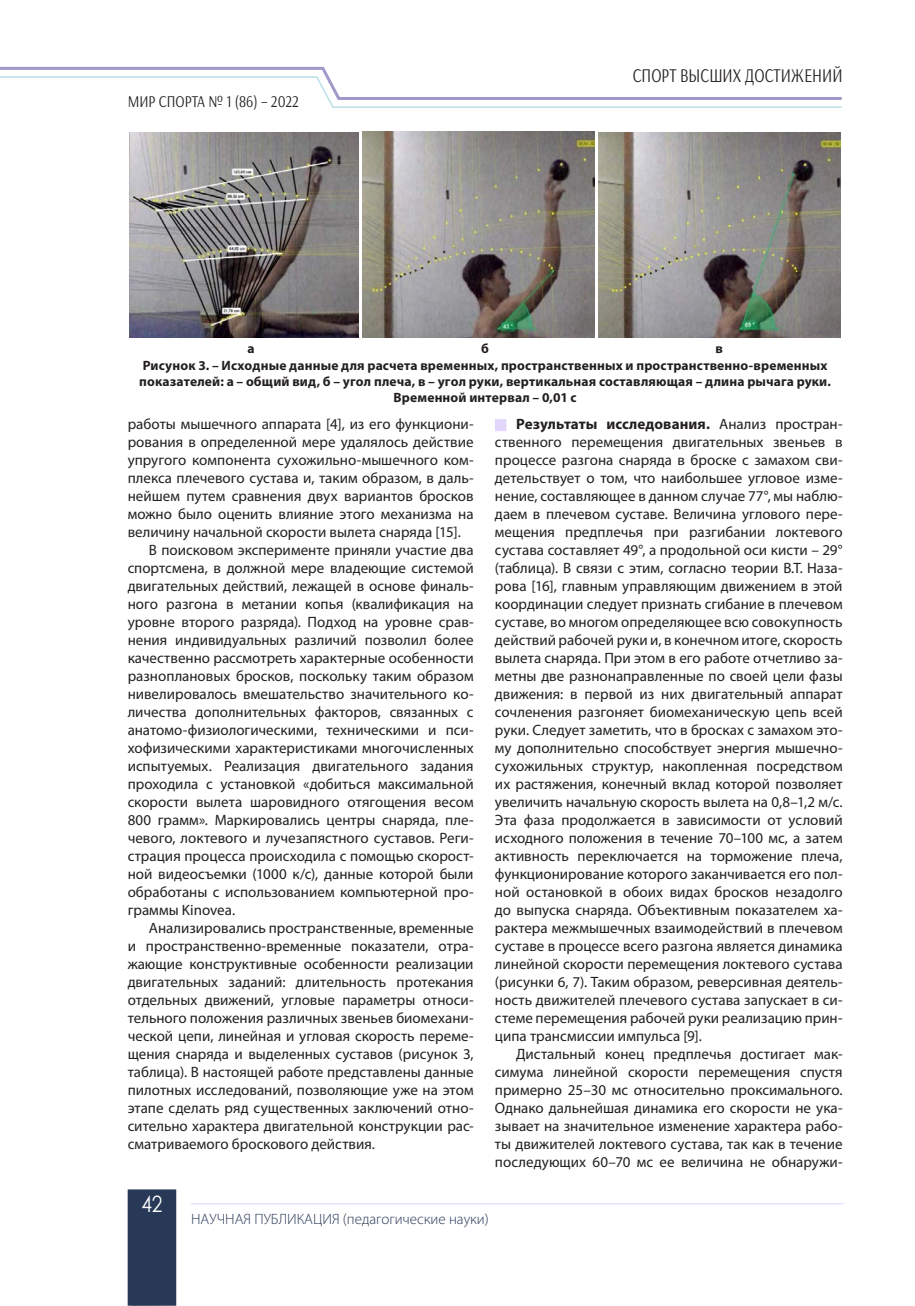
<style>
.page{position:relative;width:915px;height:1306px;background:#fff}
.page>*{position:absolute;margin:0;border:0;box-sizing:border-box;transform-origin:0 0}
.t1{font:22.5px "Century Gothic";color:#fff;scale:.85 1}
.t2{font:19.5px "Arsenal";color:#231f20;scale:.8 1}
.t3{font:16.5px "Arsenal";color:#231f20;scale:.85 1}
.t4{font:15px/18px "Myriad Pro";color:#231f20;text-align:justify}
.t5{font:300 15px "Myriad Pro";color:#273957}
.t6{font:700 13.5px "Myriad Pro";letter-spacing:.01em;color:#231f20}
.s1{font-weight:700}
</style>
<div class="page">
<div style="left:128px;top:1189px;width:48px;height:116px;background:#273957"></div>
<svg style="left:0;top:66px;width:842px;height:42px"></svg>
<hr style="left:191px;top:1203px;width:652px;height:1px;background:#e2d6fb">
<div style="left:495px;top:419px;width:11px;height:12px;background:#e2d6fb"></div>
<img style="left:130px;top:132px;width:228px;height:205px">
<img style="left:362px;top:132px;width:232px;height:205px">
<img style="left:598px;top:132px;width:242px;height:205px">
<p class="t3" style="left:128px;top:92px;width:203px">МИР СПОРТА № 1 (86) – 2022</p>
<h2 class="t2" style="left:632px;top:64px;width:264px">СПОРТ ВЫСШИХ ДОСТИЖЕНИЙ</h2>
<p class="t6" style="left:247px;top:340px;width:9px">а</p>
<p class="t6" style="left:481px;top:340px;width:9px">б</p>
<p class="t6" style="left:715px;top:340px;width:9px">в</p>
<p class="t6" style="left:143px;top:356px;width:686px">Рисунок 3. – Исходные данные для расчета временных, пространственных и пространственно-временных</p>
<p class="t6" style="left:139px;top:372px;width:693px">показателей: а – общий вид, б – угол плеча, в – угол руки, вертикальная составляющая – длина рычага руки.</p>
<p class="t6" style="left:393px;top:388px;width:184px">Временной интервал – 0,01 с</p>
<p class="t4" style="left:128px;top:415px;width:347px">работы мышечного аппарата [4], из его функциони-</p>
<p class="t4" style="left:128px;top:433px;width:347px">рования в определенной мере удалялось действие</p>
<p class="t4" style="left:128px;top:451px;width:347px">упругого компонента сухожильно-мышечного ком-</p>
<p class="t4" style="left:128px;top:469px;width:347px">плекса плечевого сустава и, таким образом, в даль-</p>
<p class="t4" style="left:128px;top:487px;width:347px">нейшем путем сравнения двух вариантов бросков</p>
<p class="t4" style="left:128px;top:505px;width:347px">можно было оценить влияние этого механизма на</p>
<p class="t4" style="left:128px;top:523px;width:334px">величину начальной скорости вылета снаряда [15].</p>
<p class="t4" style="left:149px;top:541px;width:326px">В поисковом эксперименте приняли участие два</p>
<p class="t4" style="left:128px;top:559px;width:347px">спортсмена, в должной мере владеющие системой</p>
<p class="t4" style="left:128px;top:577px;width:347px">двигательных действий, лежащей в основе финаль-</p>
<p class="t4" style="left:128px;top:595px;width:347px">ного разгона в метании копья (квалификация на</p>
<p class="t4" style="left:128px;top:613px;width:347px">уровне второго разряда). Подход на уровне срав-</p>
<p class="t4" style="left:128px;top:631px;width:347px">нения индивидуальных различий позволил более</p>
<p class="t4" style="left:128px;top:649px;width:347px">качественно рассмотреть характерные особенности</p>
<p class="t4" style="left:128px;top:667px;width:347px">разноплановых бросков, поскольку таким образом</p>
<p class="t4" style="left:128px;top:685px;width:347px">нивелировалось вмешательство значительного ко-</p>
<p class="t4" style="left:128px;top:703px;width:347px">личества дополнительных факторов, связанных с</p>
<p class="t4" style="left:128px;top:721px;width:347px">анатомо-физиологическими, техническими и пси-</p>
<p class="t4" style="left:128px;top:739px;width:347px">хофизическими характеристиками многочисленных</p>
<p class="t4" style="left:128px;top:757px;width:347px">испытуемых. Реализация двигательного задания</p>
<p class="t4" style="left:128px;top:775px;width:347px">проходила с установкой «добиться максимальной</p>
<p class="t4" style="left:128px;top:793px;width:347px">скорости вылета шаровидного отягощения весом</p>
<p class="t4" style="left:128px;top:811px;width:347px">800 грамм». Маркировались центры снаряда, пле-</p>
<p class="t4" style="left:128px;top:829px;width:347px">чевого, локтевого и лучезапястного суставов. Реги-</p>
<p class="t4" style="left:128px;top:847px;width:347px">страция процесса происходила с помощью скорост-</p>
<p class="t4" style="left:128px;top:865px;width:347px">ной видеосъемки (1000 к/с), данные которой были</p>
<p class="t4" style="left:128px;top:883px;width:347px">обработаны с использованием компьютерной про-</p>
<p class="t4" style="left:128px;top:901px;width:109px">граммы Kinovea.</p>
<p class="t4" style="left:149px;top:919px;width:326px">Анализировались пространственные, временные</p>
<p class="t4" style="left:128px;top:937px;width:347px">и пространственно-временные показатели, отра-</p>
<p class="t4" style="left:128px;top:955px;width:347px">жающие конструктивные особенности реализации</p>
<p class="t4" style="left:128px;top:973px;width:347px">двигательных заданий: длительность протекания</p>
<p class="t4" style="left:128px;top:991px;width:347px">отдельных движений, угловые параметры относи-</p>
<p class="t4" style="left:128px;top:1009px;width:347px">тельного положения различных звеньев биомехани-</p>
<p class="t4" style="left:128px;top:1027px;width:347px">ческой цепи, линейная и угловая скорость переме-</p>
<p class="t4" style="left:128px;top:1045px;width:347px">щения снаряда и выделенных суставов (рисунок 3,</p>
<p class="t4" style="left:128px;top:1063px;width:347px">таблица). В настоящей работе представлены данные</p>
<p class="t4" style="left:128px;top:1081px;width:347px">пилотных исследований, позволяющие уже на этом</p>
<p class="t4" style="left:128px;top:1099px;width:347px">этапе сделать ряд существенных заключений отно-</p>
<p class="t4" style="left:128px;top:1117px;width:347px">сительно характера двигательной конструкции рас-</p>
<p class="t4" style="left:128px;top:1135px;width:249px">сматриваемого броскового действия.</p>
<p class="t4" style="left:495px;top:415px;width:349px;text-indent:21px"><span class="s1">Результаты исследования.</span> Анализ простран&shy;ственного перемещения двигательных звеньев в процессе разгона снаряда в броске с замахом сви&shy;детельствует о том, что наибольшее угловое изме&shy;нение, составляющее в данном случае 77°, мы наблю&shy;даем в плечевом суставе. Величина углового пере&shy;мещения предплечья при разгибании локтевого сустава составляет 49°, а продольной оси кисти – 29° (таблица). В связи с этим, согласно теории В.Т. Наза&shy;рова [16], главным управляющим движением в этой координации следует признать сгибание в плечевом суставе, во многом определяющее всю совокупность действий рабочей руки и, в конечном итоге, скорость вылета снаряда. При этом в его работе отчетливо за&shy;метны две разнонаправленные по своей цели фазы движения: в первой из них двигательный аппарат сочленения разгоняет биомеханическую цепь всей руки. Следует заметить, что в бросках с замахом это&shy;му дополнительно способствует энергия мышечно&shy;сухожильных структур, накопленная посредством их растяжения, конечный вклад которой позволяет увеличить начальную скорость вылета на 0,8–1,2 м/с.<br>Эта фаза продолжается в зависимости от условий исходного положения в течение 70–100 мс, а затем активность переключается на торможение плеча, функционирование которого заканчивается его пол&shy;ной остановкой в обоих видах бросков незадолго до выпуска снаряда. Объективным показателем ха&shy;рактера межмышечных взаимодействий в плечевом суставе в процессе всего разгона является динамика линейной скорости перемещения локтевого сустава (рисунки 6, 7). Таким образом, реверсивная деятель&shy;ность движителей плечевого сустава запускает в си&shy;стеме перемещения рабочей руки реализацию прин&shy;ципа трансмиссии импульса [9].</p>
<p class="t4" style="left:495px;top:1045px;width:349px;text-indent:21px">Дистальный конец предплечья достигает мак&shy;симума линейной скорости перемещения спустя примерно 25–30 мс относительно проксимального.<br>Однако дальнейшая динамика его скорости не ука&shy;зывает на значительное изменение характера рабо&shy;ты движителей локтевого сустава, так как в течение последующих 60–70 мс ее величина не обнаружи-</p>
<h1 class="t1" style="left:141px;top:1188px;width:26px">42</h1>
<p class="t5" style="left:191px;top:1209px;width:299px">НАУЧНАЯ ПУБЛИКАЦИЯ (педагогические науки)</p>
</div>
